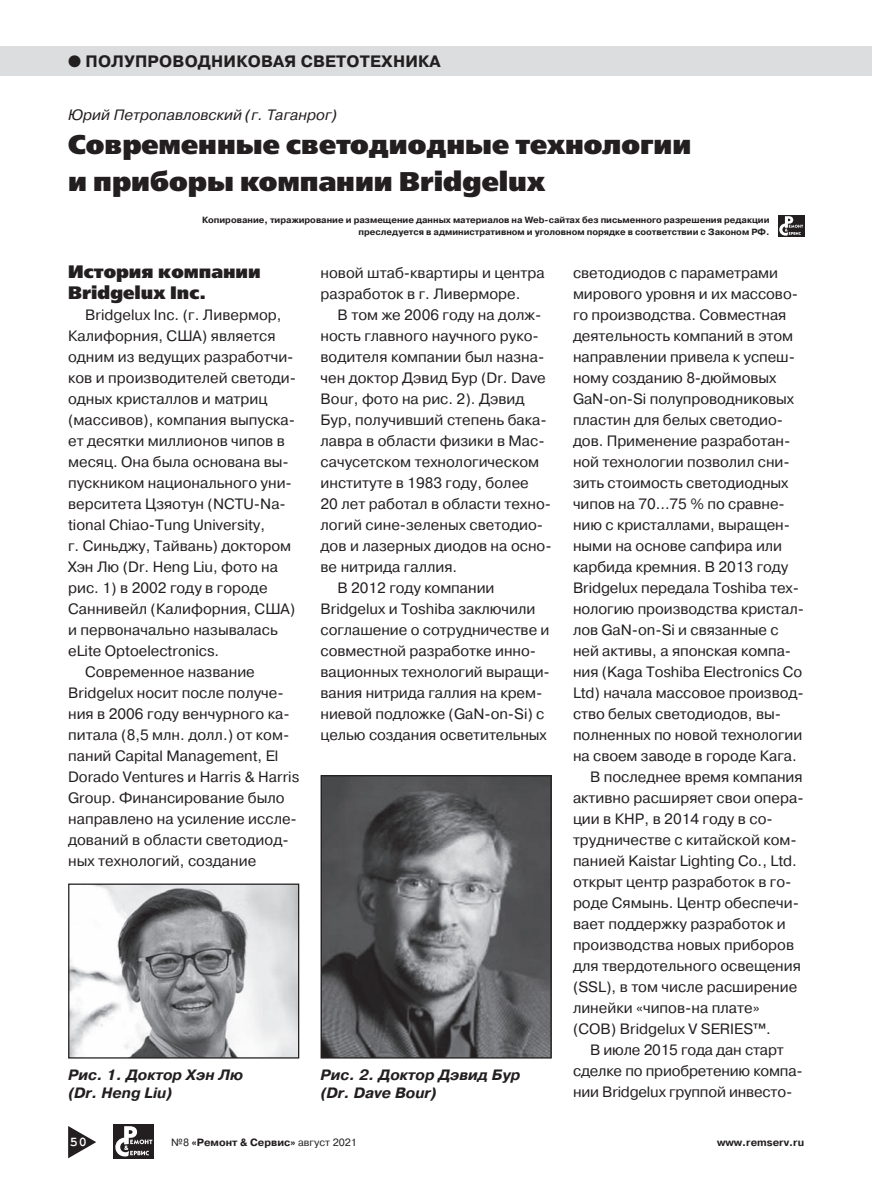
<style>
.page{position:relative;width:872px;height:1199px;background:#fff}
.page>*{position:absolute;margin:0;border:0;box-sizing:border-box;transform-origin:0 0}
.t1{font:800 27px/37.5px "Free Set";color:#231f20}
.t2{font:800 18px/21px "Free Set";color:#231f20}
.t3{font:700 16.5px "Pragmatica";letter-spacing:.01em;color:#231f20}
.t4{font:15px/21px "Pragmatica";color:#231f20}
.t5{font:italic 700 15px/18px "Pragmatica";color:#231f20}
.t6{font:italic 15px "Pragmatica";color:#231f20}
.t7{font:700 13.5px "Courier New";color:#fff}
.t8{font:700 10.5px "Pragmatica";color:#231f20}
.t9{font:700 9px/12px "Pragmatica";color:#231f20;text-align:right}
.s1{font-weight:400}
</style>
<div class="page">
<div style="left:113px;top:1124px;width:41px;height:34px;background:#231f20"></div>
<svg style="left:115px;top:1126px;width:37px;height:31px"></svg>
<svg style="left:68px;top:1126px;width:28px;height:32px"></svg>
<div style="left:0;top:46px;width:872px;height:29px;background:#dcdddf"></div>
<div style="left:778px;top:215px;width:26px;height:22px;background:#231f20"></div>
<svg style="left:779px;top:216px;width:24px;height:20px"></svg>
<img style="left:70px;top:885px;width:227px;height:171px">
<div style="left:68px;top:883px;width:231px;height:175px;border:1px solid #231f20"></div>
<img style="left:322px;top:777px;width:227px;height:279px">
<div style="left:320px;top:775px;width:231px;height:283px;border:1px solid #231f20"></div>
<p class="t3" style="left:68px;top:56px;width:374px">● ПОЛУПРОВОДНИКОВАЯ СВЕТОТЕХНИКА</p>
<p class="t6" style="left:68px;top:109px;width:270px">Юрий Петропавловский (г. Таганрог)</p>
<h1 class="t1" style="left:68px;top:128px;width:624px">Современные светодиодные технологии и приборы компании Bridgelux</h1>
<p class="t9" style="left:202px;top:214px;width:569px">Копирование, тиражирование и размещение данных материалов на Web-сайтах без письменного разрешения редакции преследуется в административном и уголовном порядке в соответствии с Законом РФ.</p>
<p class="t2" style="left:68px;top:262px;width:194px">История компании<br>Bridgelux Inc.</p>
<p class="t4" style="left:85px;top:305px;width:198px">Bridgelux Inc. (г. Ливермор,</p>
<p class="t4" style="left:68px;top:326px;width:209px">Калифорния, США) является</p>
<p class="t4" style="left:68px;top:347px;width:227px">одним из ведущих разработчи-</p>
<p class="t4" style="left:68px;top:368px;width:229px">ков и производителей светоди-</p>
<p class="t4" style="left:68px;top:389px;width:201px">одных кристаллов и матриц</p>
<p class="t4" style="left:68px;top:410px;width:228px">(массивов), компания выпуска-</p>
<p class="t4" style="left:68px;top:431px;width:218px">ет десятки миллионов чипов в</p>
<p class="t4" style="left:68px;top:452px;width:222px">месяц. Она была основана вы-</p>
<p class="t4" style="left:68px;top:473px;width:225px">пускником национального уни-</p>
<p class="t4" style="left:68px;top:494px;width:219px">верситета Цзяотун (NCTU-Na-</p>
<p class="t4" style="left:68px;top:515px;width:198px">tio nal Chiao-Tung University,</p>
<p class="t4" style="left:68px;top:536px;width:224px">г. Синьджу, Тайвань) доктором</p>
<p class="t4" style="left:68px;top:557px;width:211px">Хэн Лю (Dr. Heng Liu, фото на</p>
<p class="t4" style="left:68px;top:578px;width:201px">рис. 1) в 2002 году в городе</p>
<p class="t4" style="left:68px;top:599px;width:229px">Саннивейл (Калифорния, США)</p>
<p class="t4" style="left:68px;top:620px;width:211px">и первоначально называлась</p>
<p class="t4" style="left:68px;top:641px;width:153px">eLite Optoelectronics.</p>
<p class="t4" style="left:85px;top:662px;width:171px">Современное название</p>
<p class="t4" style="left:68px;top:683px;width:217px">Bridgelux носит после получе-</p>
<p class="t4" style="left:68px;top:704px;width:223px">ния в 2006 году венчурного ка-</p>
<p class="t4" style="left:68px;top:725px;width:223px">питала (8,5 млн. долл.) от ком-</p>
<p class="t4" style="left:68px;top:746px;width:212px">паний Capital Management, El</p>
<p class="t4" style="left:68px;top:767px;width:233px">Dorado Ventures и Harris &amp; Harris</p>
<p class="t4" style="left:68px;top:788px;width:218px">Group. Финансирование было</p>
<p class="t4" style="left:68px;top:809px;width:230px">направлено на усиление иссле-</p>
<p class="t4" style="left:68px;top:830px;width:222px">дований в области светодиод-</p>
<p class="t4" style="left:68px;top:851px;width:190px">ных технологий, создание</p>
<p class="t4" style="left:320px;top:263px;width:226px">новой штаб-квартиры и центра разработок в г. Ливерморе.</p>
<p class="t4" style="left:337px;top:305px;width:205px">В том же 2006 году на долж-</p>
<p class="t4" style="left:320px;top:326px;width:220px">ность главного научного руко-</p>
<p class="t4" style="left:320px;top:347px;width:225px">водителя компании был назна-</p>
<p class="t4" style="left:320px;top:368px;width:227px">чен доктор Дэвид Бур (Dr. Dave</p>
<p class="t4" style="left:320px;top:389px;width:205px">Bour, фото на рис. 2). Дэвид</p>
<p class="t4" style="left:320px;top:410px;width:228px">Бур, получивший степень бака-</p>
<p class="t4" style="left:320px;top:431px;width:226px">лавра в области физики в Мас-</p>
<p class="t4" style="left:320px;top:452px;width:220px">сачусетском технологическом</p>
<p class="t4" style="left:320px;top:473px;width:210px">институте в 1983 году, более</p>
<p class="t4" style="left:320px;top:494px;width:232px">20 лет работал в области техно-</p>
<p class="t4" style="left:320px;top:515px;width:224px">логий сине-зеленых светодио-</p>
<p class="t4" style="left:320px;top:536px;width:233px">дов и лазерных диодов на осно-</p>
<p class="t4" style="left:320px;top:557px;width:138px">ве нитрида галлия.</p>
<p class="t4" style="left:337px;top:578px;width:158px">В 2012 году компании</p>
<p class="t4" style="left:320px;top:599px;width:216px">Bridgelux и Toshiba заключили</p>
<p class="t4" style="left:320px;top:620px;width:230px">соглашение о сотрудничестве и</p>
<p class="t4" style="left:320px;top:641px;width:217px">совместной разработке инно-</p>
<p class="t4" style="left:320px;top:662px;width:231px">вационных технологий выращи-</p>
<p class="t4" style="left:320px;top:683px;width:223px">вания нитрида галлия на крем-</p>
<p class="t4" style="left:320px;top:704px;width:225px">ниевой подложке (GaN-on-Si) с</p>
<p class="t4" style="left:320px;top:725px;width:228px">целью создания осветительных</p>
<p class="t5" style="left:68px;top:1066px;width:176px">Рис. 1. Доктор Хэн Лю (Dr. Heng Liu)</p>
<p class="t5" style="left:320px;top:1066px;width:201px">Рис. 2. Доктор Дэвид Бур (Dr. Dave Bour)</p>
<p class="t4" style="left:573px;top:263px;width:206px">светодиодов с параметрами</p>
<p class="t4" style="left:573px;top:284px;width:226px">мирового уровня и их массово-</p>
<p class="t4" style="left:573px;top:305px;width:215px">го производства. Совместная</p>
<p class="t4" style="left:573px;top:326px;width:222px">деятельность компаний в этом</p>
<p class="t4" style="left:573px;top:347px;width:223px">направлении привела к успеш-</p>
<p class="t4" style="left:573px;top:368px;width:205px">ному созданию 8-дюймовых</p>
<p class="t4" style="left:573px;top:389px;width:223px">GaN-on-Si полупроводниковых</p>
<p class="t4" style="left:573px;top:410px;width:212px">пластин для белых светодио-</p>
<p class="t4" style="left:573px;top:431px;width:219px">дов. Применение разработан-</p>
<p class="t4" style="left:573px;top:452px;width:218px">ной технологии позволил сни-</p>
<p class="t4" style="left:573px;top:473px;width:217px">зить стоимость светодиодных</p>
<p class="t4" style="left:573px;top:494px;width:213px">чипов на 70…75 % по сравне-</p>
<p class="t4" style="left:573px;top:515px;width:218px">нию с кристаллами, выращен-</p>
<p class="t4" style="left:573px;top:536px;width:211px">ными на основе сапфира или</p>
<p class="t4" style="left:573px;top:557px;width:217px">карбида кремния. В 2013 году</p>
<p class="t4" style="left:573px;top:578px;width:228px">Bridgelux передала Toshiba тех-</p>
<p class="t4" style="left:573px;top:599px;width:232px">нологию производства кристал-</p>
<p class="t4" style="left:573px;top:620px;width:207px">лов GaN-on-Si и связанные с</p>
<p class="t4" style="left:573px;top:641px;width:220px">ней активы, а японская компа-</p>
<p class="t4" style="left:573px;top:662px;width:231px">ния (Kaga Toshiba Electronics Co</p>
<p class="t4" style="left:573px;top:683px;width:232px">Ltd) начала массовое производ-</p>
<p class="t4" style="left:573px;top:704px;width:209px">ство белых светодиодов, вы-</p>
<p class="t4" style="left:573px;top:725px;width:231px">полненных по новой технологии</p>
<p class="t4" style="left:573px;top:746px;width:225px">на своем заводе в городе Кага.</p>
<p class="t4" style="left:590px;top:767px;width:214px">В последнее время компания</p>
<p class="t4" style="left:573px;top:788px;width:232px">активно расширяет свои опера-</p>
<p class="t4" style="left:573px;top:809px;width:201px">ции в КНР, в 2014 году в со-</p>
<p class="t4" style="left:573px;top:830px;width:225px">трудничестве с китайской ком-</p>
<p class="t4" style="left:573px;top:851px;width:225px">панией Kaistar Lighting Co., Ltd.</p>
<p class="t4" style="left:573px;top:872px;width:220px">открыт центр разработок в го-</p>
<p class="t4" style="left:573px;top:893px;width:227px">роде Сямынь. Центр обеспечи-</p>
<p class="t4" style="left:573px;top:914px;width:214px">вает поддержку разработок и</p>
<p class="t4" style="left:573px;top:935px;width:223px">производства новых приборов</p>
<p class="t4" style="left:573px;top:956px;width:229px">для твердотельного освещения</p>
<p class="t4" style="left:573px;top:977px;width:226px">(SSL), в том числе расширение</p>
<p class="t4" style="left:573px;top:998px;width:188px">линейки «чипов-на плате»</p>
<p class="t4" style="left:573px;top:1019px;width:199px">(COB) Bridgelux V SERIES™.</p>
<p class="t4" style="left:590px;top:1040px;width:195px">В июле 2015 года дан старт</p>
<p class="t4" style="left:573px;top:1061px;width:231px">сделке по приобретению компа-</p>
<p class="t4" style="left:573px;top:1082px;width:221px">нии Bridgelux группой инвесто-</p>
<p class="t7" style="left:70px;top:1135px;width:18px">50</p>
<p class="t8" style="left:171px;top:1138px;width:187px"><span class="s1">№8</span> «Ремонт &amp; Сервис» <span class="s1">август 2021</span></p>
<p class="t8" style="left:717px;top:1138px;width:89px">www.remserv.ru</p>
</div>
